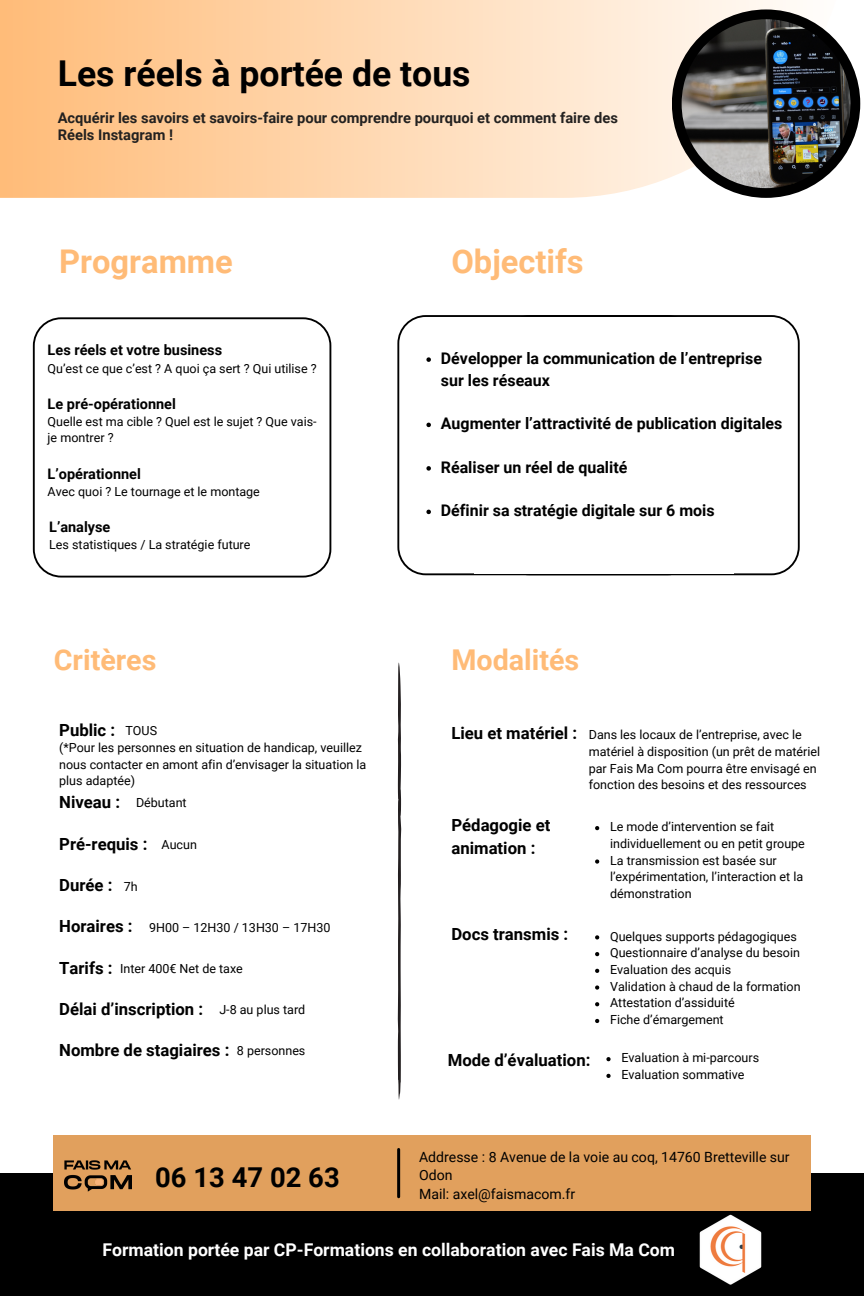
<style>
.page{position:relative;width:864px;height:1296px;background:#fff}
.page>*{position:absolute;margin:0;border:0;box-sizing:border-box;transform-origin:0 0}
.t1{font:700 35.6px "Roboto";color:#000}
.t2{font:700 32.6px "Roboto";color:#fb7}
.t3{font:700 28.6px "Roboto";color:#fb7}
.t4{font:700 27.4px "Roboto";color:#000}
.t5{font:700 17.6px "Roboto";color:#fff}
.t6{font:700 16.7px/23px "Roboto";color:#000}
.t7{font:700 16px/21.8px "Roboto";color:#000}
.t8{font:700 14.7px/16.7px "Roboto";color:#232120}
.t9{font:700 14.5px "Roboto";color:#000}
.t10{font:14.1px/18.8px "Roboto";color:#000}
.t11{font:12.5px/16.7px "Roboto";color:#000}
</style>
<div class="page">
<svg style="left:0;top:0;width:850px;height:198px;background:#fed8b1"></svg>
<div style="left:0;top:1173px;width:864px;height:123px;background:#000"></div>
<div style="left:53px;top:1135px;width:758px;height:76px;background:#e1a05d"></div>
<div style="left:672px;top:9px;width:188px;height:189px;background:#000;border-radius:50%"></div>
<img style="left:682px;top:19px;width:169px;height:169px;border-radius:50%">
<hr style="left:397px;top:1149px;width:3px;height:48px;background:#000">
<svg style="left:33px;top:317px;width:298px;height:261px"></svg>
<svg style="left:397px;top:662px;width:4px;height:438px"></svg>
<img style="left:64px;top:1160px;width:68px;height:32px">
<img style="left:700px;top:1215px;width:61px;height:70px">
<svg style="left:696px;top:315px;width:104px;height:260px"></svg>
<svg style="left:397px;top:315px;width:299px;height:260px"></svg>
<div style="left:474px;top:317px;width:260px;height:256px;background:#fff"></div>
<svg style="left:595px;top:826px;width:4px;height:4px"></svg>
<svg style="left:595px;top:859px;width:4px;height:5px"></svg>
<svg style="left:595px;top:935px;width:4px;height:5px"></svg>
<svg style="left:595px;top:952px;width:4px;height:4px"></svg>
<svg style="left:595px;top:969px;width:4px;height:4px"></svg>
<svg style="left:595px;top:985px;width:4px;height:5px"></svg>
<svg style="left:595px;top:1002px;width:4px;height:4px"></svg>
<svg style="left:595px;top:1019px;width:4px;height:4px"></svg>
<svg style="left:606px;top:1057px;width:5px;height:4px"></svg>
<svg style="left:606px;top:1074px;width:5px;height:4px"></svg>
<svg style="left:426px;top:357px;width:5px;height:5px"></svg>
<svg style="left:426px;top:423px;width:5px;height:4px"></svg>
<svg style="left:426px;top:466px;width:5px;height:5px"></svg>
<svg style="left:426px;top:510px;width:5px;height:4px"></svg>
<p class="t1" style="left:58px;top:53px;width:414px">Les réels à portée de tous</p>
<p class="t8" style="left:58px;top:110px;width:562px">Acquérir les savoirs et savoirs-faire pour comprendre pourquoi et comment faire des<br>Réels Instagram !</p>
<p class="t2" style="left:59px;top:243px;width:175px">Programme</p>
<p class="t9" style="left:48px;top:342px;width:176px">Les réels et votre business</p>
<p class="t11" style="left:48px;top:360px;width:271px">Qu’est ce que c’est ? A quoi ça sert ? Qui utilise ?</p>
<p class="t9" style="left:48px;top:395px;width:130px">Le pré-opérationnel</p>
<p class="t11" style="left:48px;top:413px;width:270px">Quelle est ma cible ? Quel est le sujet ? Que vais&shy;je montrer ?</p>
<p class="t9" style="left:48px;top:465px;width:95px">L’opérationnel</p>
<p class="t11" style="left:48px;top:483px;width:214px">Avec quoi ? Le tournage et le montage</p>
<p class="t9" style="left:49px;top:518px;width:63px">L’analyse</p>
<p class="t11" style="left:49px;top:536px;width:203px">Les statistiques / La stratégie future</p>
<p class="t3" style="left:54px;top:643px;width:104px">Critères</p>
<p class="t6" style="left:59px;top:719px;width:57px">Public :</p>
<p class="t11" style="left:125px;top:722px;width:33px">TOUS</p>
<p class="t11" style="left:59px;top:739px;width:309px">(*Pour les personnes en situation de handicap, veuillez nous contacter en amont afin d’envisager la situation la plus adaptée)</p>
<p class="t6" style="left:59px;top:791px;width:62px">Niveau :</p>
<p class="t11" style="left:136px;top:795px;width:52px">Débutant</p>
<p class="t6" style="left:59px;top:832px;width:90px">Pré-requis :</p>
<p class="t11" style="left:162px;top:836px;width:37px">Aucun</p>
<p class="t6" style="left:59px;top:874px;width:55px">Durée :</p>
<p class="t11" style="left:124px;top:879px;width:15px">7h</p>
<p class="t6" style="left:59px;top:915px;width:75px">Horaires :</p>
<p class="t11" style="left:149px;top:919px;width:183px">9H00 – 12H30 / 13H30 – 17H30</p>
<p class="t6" style="left:59px;top:957px;width:55px">Tarifs :</p>
<p class="t11" style="left:120px;top:960px;width:124px">Inter 400€ Net de taxe</p>
<p class="t6" style="left:59px;top:998px;width:145px">Délai d’inscription :</p>
<p class="t11" style="left:219px;top:1001px;width:87px">J-8 au plus tard</p>
<p class="t6" style="left:59px;top:1039px;width:172px">Nombre de stagiaires :</p>
<p class="t11" style="left:237px;top:1043px;width:70px">8 personnes</p>
<p class="t4" style="left:155px;top:1161px;width:186px">06 13 47 02 63</p>
<p class="t2" style="left:451px;top:243px;width:134px">Objectifs</p>
<p class="t7" style="left:441px;top:348px;width:323px">Développer la communication de l’entreprise sur les réseaux</p>
<p class="t7" style="left:441px;top:413px;width:343px">Augmenter l’attractivité de publication digitales</p>
<p class="t7" style="left:441px;top:457px;width:188px">Réaliser un réel de qualité</p>
<p class="t7" style="left:441px;top:500px;width:275px">Définir sa stratégie digitale sur 6 mois</p>
<p class="t3" style="left:451px;top:643px;width:129px">Modalités</p>
<p class="t6" style="left:451px;top:722px;width:127px">Lieu et matériel :</p>
<p class="t11" style="left:589px;top:726px;width:233px">Dans les locaux de l’entreprise, avec le matériel à disposition (un prêt de matériel par Fais Ma Com pourra être envisagé en fonction des besoins et des ressources</p>
<p class="t6" style="left:451px;top:814px;width:101px">Pédagogie et animation :</p>
<p class="t11" style="left:610px;top:819px;width:196px">Le mode d’intervention se fait individuellement ou en petit groupe</p>
<p class="t11" style="left:610px;top:852px;width:195px">La transmission est basée sur l’expérimentation, l’interaction et la démonstration</p>
<p class="t6" style="left:451px;top:923px;width:118px">Docs transmis :</p>
<p class="t11" style="left:610px;top:928px;width:188px">Quelques supports pédagogiques</p>
<p class="t11" style="left:610px;top:945px;width:191px">Questionnaire d’analyse du besoin</p>
<p class="t11" style="left:610px;top:961px;width:123px">Evaluation des acquis</p>
<p class="t11" style="left:610px;top:978px;width:192px">Validation à chaud de la formation</p>
<p class="t11" style="left:610px;top:995px;width:126px">Attestation d’assiduité</p>
<p class="t11" style="left:610px;top:1011px;width:115px">Fiche d’émargement</p>
<p class="t6" style="left:448px;top:1049px;width:144px">Mode d’évaluation:</p>
<p class="t11" style="left:621px;top:1050px;width:139px">Evaluation à mi-parcours</p>
<p class="t11" style="left:621px;top:1066px;width:125px">Evaluation sommative</p>
<p class="t10" style="left:419px;top:1147px;width:372px">Addresse : 8 Avenue de la voie au coq, 14760 Bretteville sur<br>Odon</p>
<p class="t10" style="left:419px;top:1185px;width:158px">Mail: axel@faismacom.fr</p>
<p class="t5" style="left:103px;top:1239px;width:574px">Formation portée par CP-Formations en collaboration avec Fais Ma Com</p>
</div>
